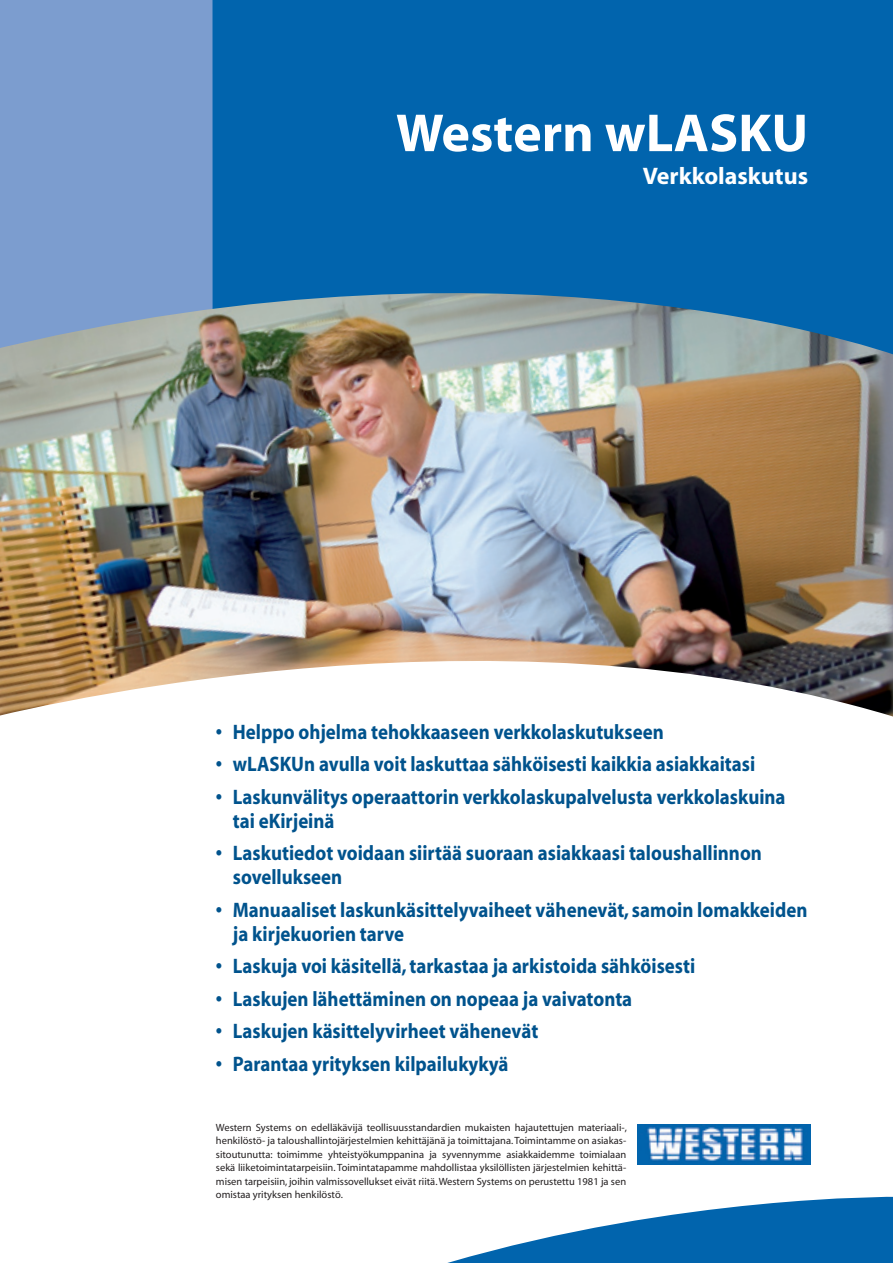
<style>
.page{position:relative;width:893px;height:1263px;background:#fff}
.page>*{position:absolute;margin:0;border:0;box-sizing:border-box;transform-origin:0 0}
.t1{font:700 54px "Myriad";color:#fff}
.t2{font:700 24px "Myriad";color:#fff}
.t3{font:700 21px/24px "Myriad";color:#00538d;scale:.9 1}
.t4{font:10.5px/13.5px "Myriad";color:#231f20;text-align:justify}
</style>
<div class="page">
<div style="left:213px;top:0;width:679px;height:214px;background:#0164ad"></div>
<img style="left:638px;top:1124px;width:172px;height:41px">
<svg style="left:447px;top:1196px;width:445px;height:67px"></svg>
<div style="left:0;top:0;width:213px;height:214px;background:#7c9dcf"></div>
<img style="left:0;top:214px;width:892px;height:503px">
<h1 class="t1" style="left:396px;top:113px;width:414px">Western wLASKU</h1>
<p class="t2" style="left:643px;top:167px;width:167px">Verkkolaskutus</p>
<p class="t3" style="left:216px;top:722px;width:499px">• Helppo ohjelma tehokkaaseen verkkolaskutukseen</p>
<p class="t3" style="left:216px;top:754px;width:600px">• wLASKUn avulla voit laskuttaa sähköisesti kaikkia asiakkaitasi</p>
<p class="t3" style="left:233px;top:787px;width:615px;text-indent:-17px">• Laskunvälitys operaattorin verkkolaskupalvelusta verkkolaskuina tai eKirjeinä</p>
<p class="t3" style="left:233px;top:843px;width:589px;text-indent:-17px">• Laskutiedot voidaan siirtää suoraan asiakkaasi taloushallinnon sovellukseen</p>
<p class="t3" style="left:233px;top:900px;width:639px;text-indent:-17px">• Manuaaliset laskunkäsittelyvaiheet vähenevät, samoin lomakkeiden ja kirjekuorien tarve</p>
<p class="t3" style="left:216px;top:956px;width:534px">• Laskuja voi käsitellä, tarkastaa ja arkistoida sähköisesti</p>
<p class="t3" style="left:216px;top:989px;width:464px">• Laskujen lähettäminen on nopeaa ja vaivatonta</p>
<p class="t3" style="left:216px;top:1021px;width:360px">• Laskujen käsittelyvirheet vähenevät</p>
<p class="t3" style="left:216px;top:1054px;width:327px">• Parantaa yrityksen kilpailukykyä</p>
<p class="t4" style="left:216px;top:1122px;width:412px">Western Systems on edelläkävijä teollisuusstandardien mukaisten hajautettujen materiaali-, henkilöstö- ja taloushallintojärjestelmien kehittäjänä ja toimittajana. Toimintamme on asiakas&shy;sitoutunutta: toimimme yhteistyökumppanina ja syvennymme asiakkaidemme toimialaan sekä liiketoimintatarpeisiin. Toimintatapamme mahdollistaa yksilöllisten järjestelmien kehittä&shy;misen tarpeisiin, joihin valmissovellukset eivät riitä. Western Systems on perustettu 1981 ja sen omistaa yrityksen henkilöstö.</p>
</div>
